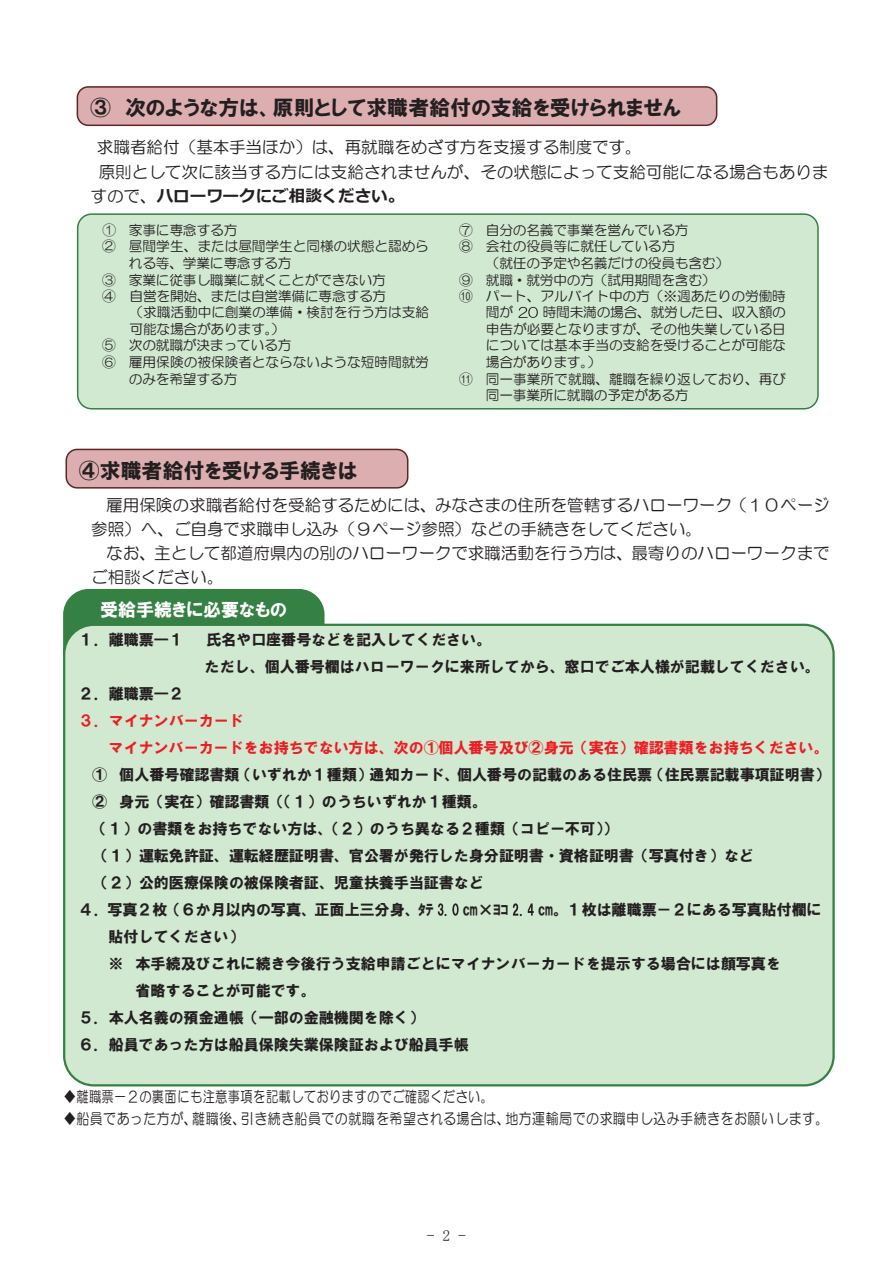
<style>
.page{position:relative;width:893px;height:1263px;background:#fff}
.page>*{position:absolute;margin:0;border:0;box-sizing:border-box;transform-origin:0 0}
.t1{font:20.85px "HGP Soei Kakugothic UB";color:#231f20}
.t2{font:18px "HGP Soei Kakugothic UB";color:#fff}
.t3{font:16.5px/24.2px "HG Maru Gothic MPRO";color:#231f20}
.t4{font:700 16.5px "Meiryo";color:#231f20}
.t5{font:15.75px "MS Mincho";color:#231f20}
.t6{font:15.15px/27px "HG Soei Kakugothic UB";color:#231f20}
.t7{font:15.15px "HG Maru Gothic MPRO";letter-spacing:.03em;color:#231f20;scale:.81 1}
.t8{font:15.15px/27px "HG Soei Kakugothic UB";color:#ee1d23}
.t9{font:13.65px "HG Maru Gothic MPRO";color:#231f20}
.t10{font:13.65px "HG Maru Gothic MPRO";letter-spacing:-.025em;color:#231f20}
.s1{font-family:"HG Maru Gothic MPRO";font-weight:400}
</style>
<div class="page">
<div style="left:64px;top:590px;width:260px;height:85px;background:#358043;border-radius:25px"></div>
<div style="left:63px;top:589px;width:262px;height:87px;border:2px solid #358043;border-radius:25px"></div>
<div style="left:64px;top:625px;width:770px;height:460px;background:#d1e8d1;border-radius:30px"></div>
<svg style="left:438px;top:903px;width:21px;height:13px"></svg>
<svg style="left:513px;top:903px;width:21px;height:13px"></svg>
<div style="left:77px;top:87px;width:640px;height:38px;background:#dcaeb0;border-radius:11px"></div>
<div style="left:77px;top:86px;width:640px;height:40px;border:2px solid #5b2624;border-radius:11px"></div>
<div style="left:66px;top:449px;width:342px;height:39px;background:#dcaeb0;border-radius:11px"></div>
<div style="left:66px;top:449px;width:342px;height:40px;border:2px solid #5b2624;border-radius:11px"></div>
<div style="left:78px;top:214px;width:740px;height:195px;background:#d1e8d1;border-radius:14px"></div>
<div style="left:77px;top:213px;width:742px;height:196px;border:2px solid #358043;border-radius:14px"></div>
<svg style="left:518px;top:307px;width:20px;height:11px"></svg>
<hr style="left:94px;top:221px;width:1px;height:186px;background:#d1e8d1">
<hr style="left:452px;top:221px;width:1px;height:186px;background:#d1e8d1">
<hr style="left:809px;top:221px;width:1px;height:186px;background:#d1e8d1">
<h1 class="t1" style="left:90px;top:97px;width:593px">③ 次のような方は、原則として求職者給付の支給を受けられません</h1>
<p class="t3" style="left:97px;top:135px;width:733px">求職者給付（基本手当ほか）は、再就職をめざす方を支援する制度です。<br>原則として次に該当する方には支給されませんが、その状態によって支給可能になる場合もありま</p>
<p class="t4" style="left:90px;top:184px;width:315px"><span class="s1">すので、</span>ハローワークにご相談ください。</p>
<p class="t9" style="left:102px;top:223px;width:137px">① 家事に専念する方</p>
<p class="t9" style="left:102px;top:240px;width:328px">② 昼間学生、または昼間学生と同様の状態と認めら</p>
<p class="t9" style="left:129px;top:256px;width:164px">れる等、学業に専念する方</p>
<p class="t9" style="left:102px;top:273px;width:285px">③ 家業に従事し職業に就くことができない方</p>
<p class="t9" style="left:102px;top:289px;width:285px">④ 自営を開始、または自営準備に専念する方</p>
<p class="t9" style="left:129px;top:306px;width:301px">（求職活動中に創業の準備・検討を行う方は支給</p>
<p class="t9" style="left:129px;top:322px;width:157px">可能な場合があります。）</p>
<p class="t9" style="left:102px;top:339px;width:191px">⑤ 次の就職が決まっている方</p>
<p class="t9" style="left:102px;top:355px;width:328px">⑥ 雇用保険の被保険者とならないような短時間就労</p>
<p class="t9" style="left:129px;top:372px;width:110px">のみを希望する方</p>
<h1 class="t1" style="left:79px;top:460px;width:280px">④求職者給付を受ける手続きは</h1>
<p class="t9" style="left:459px;top:223px;width:231px">⑦ 自分の名義で事業を営んでいる方</p>
<p class="t9" style="left:459px;top:240px;width:218px">⑧ 会社の役員等に就任している方</p>
<p class="t10" style="left:486px;top:256px;width:245px">（就任の予定や名義だけの役員も含む）</p>
<p class="t9" style="left:459px;top:273px;width:258px">⑨ 就職・就労中の方（試用期間を含む）</p>
<p class="t9" style="left:459px;top:289px;width:328px">⑩ パート、アルバイト中の方（※週あたりの労働時</p>
<p class="t9" style="left:486px;top:306px;width:29px">間が</p>
<p class="t10" style="left:543px;top:306px;width:245px">時間未満の場合、就労した日、収入額の</p>
<p class="t9" style="left:486px;top:322px;width:301px">申告が必要となりますが、その他失業している日</p>
<p class="t9" style="left:486px;top:339px;width:301px">については基本手当の支給を受けることが可能な</p>
<p class="t9" style="left:486px;top:355px;width:117px">場合があります。）</p>
<p class="t9" style="left:459px;top:372px;width:328px">⑪ 同一事業所で就職、離職を繰り返しており、再び</p>
<p class="t9" style="left:486px;top:388px;width:204px">同一事業所に就職の予定がある方</p>
<p class="t3" style="left:91px;top:493px;width:740px;text-indent:15px">雇用保険の求職者給付を受給するためには、みなさまの住所を管轄するハローワーク（１０ページ参照）へ、ご自身で求職申し込み（９ページ参照）などの手続きをしてください。</p>
<p class="t3" style="left:91px;top:541px;width:740px;text-indent:15px">なお、主として都道府県内の別のハローワークで求職活動を行う方は、最寄りのハローワークまでご相談ください。</p>
<p class="t2" style="left:100px;top:600px;width:188px">受給手続きに必要なもの</p>
<p class="t6" style="left:79px;top:626px;width:107px">１．離職票—１</p>
<p class="t6" style="left:205px;top:626px;width:617px">氏名や口座番号などを記入してください。<br>ただし、個人番号欄はハローワークに来所してから、窓口でご本人様が記載してください。</p>
<p class="t6" style="left:79px;top:680px;width:107px">２．離職票—２</p>
<p class="t8" style="left:108px;top:707px;width:722px;text-indent:-30px">３．マイナンバーカード<br>マイナンバーカードをお持ちでない方は、次の①個人番号及び②身元（実在）確認書類をお持ちください。</p>
<p class="t6" style="left:92px;top:761px;width:739px">① 個人番号確認書類（いずれか１種類）通知カード、個人番号の記載のある住民票（住民票記載事項証明書）</p>
<p class="t6" style="left:92px;top:788px;width:396px">② 身元（実在）確認書類（（１）のうちいずれか１種類。</p>
<p class="t6" style="left:92px;top:815px;width:527px">（１）の書類をお持ちでない方は、（２）のうち異なる２種類（コピー不可））</p>
<p class="t6" style="left:94px;top:842px;width:662px">（１）運転免許証、運転経歴証明書、官公署が発行した身分証明書・資格証明書（写真付き）など</p>
<p class="t6" style="left:94px;top:869px;width:392px">（２）公的医療保険の被保険者証、児童扶養手当証書など</p>
<p class="t6" style="left:79px;top:896px;width:356px">４．写真２枚（６か月以内の写真、正面上三分身、ﾀﾃ</p>
<p class="t6" style="left:463px;top:896px;width:47px">㎝×ﾖｺ</p>
<p class="t6" style="left:538px;top:896px;width:285px">㎝。１枚は離職票－２にある写真貼付欄に</p>
<p class="t6" style="left:108px;top:923px;width:137px">貼付してください）</p>
<p class="t6" style="left:108px;top:950px;width:674px">※ 本手続及びこれに続き今後行う支給申請ごとにマイナンバーカードを提示する場合には顔写真を</p>
<p class="t6" style="left:135px;top:977px;width:182px">省略することが可能です。</p>
<p class="t6" style="left:79px;top:1004px;width:347px">５．本人名義の預金通帳（一部の金融機関を除く）</p>
<p class="t6" style="left:79px;top:1031px;width:392px">６．船員であった方は船員保険失業保険証および船員手帳</p>
<p class="t7" style="left:64px;top:1089px;width:531px">◆離職票－２の裏面にも注意事項を記載しておりますのでご確認ください。</p>
<p class="t7" style="left:64px;top:1110px;width:945px">◆船員であった方が、離職後、引き続き船員での就職を希望される場合は、地方運輸局での求職申し込み手続きをお願いします。</p>
<p class="t5" style="left:427px;top:1228px;width:41px">- 2 -</p>
</div>
